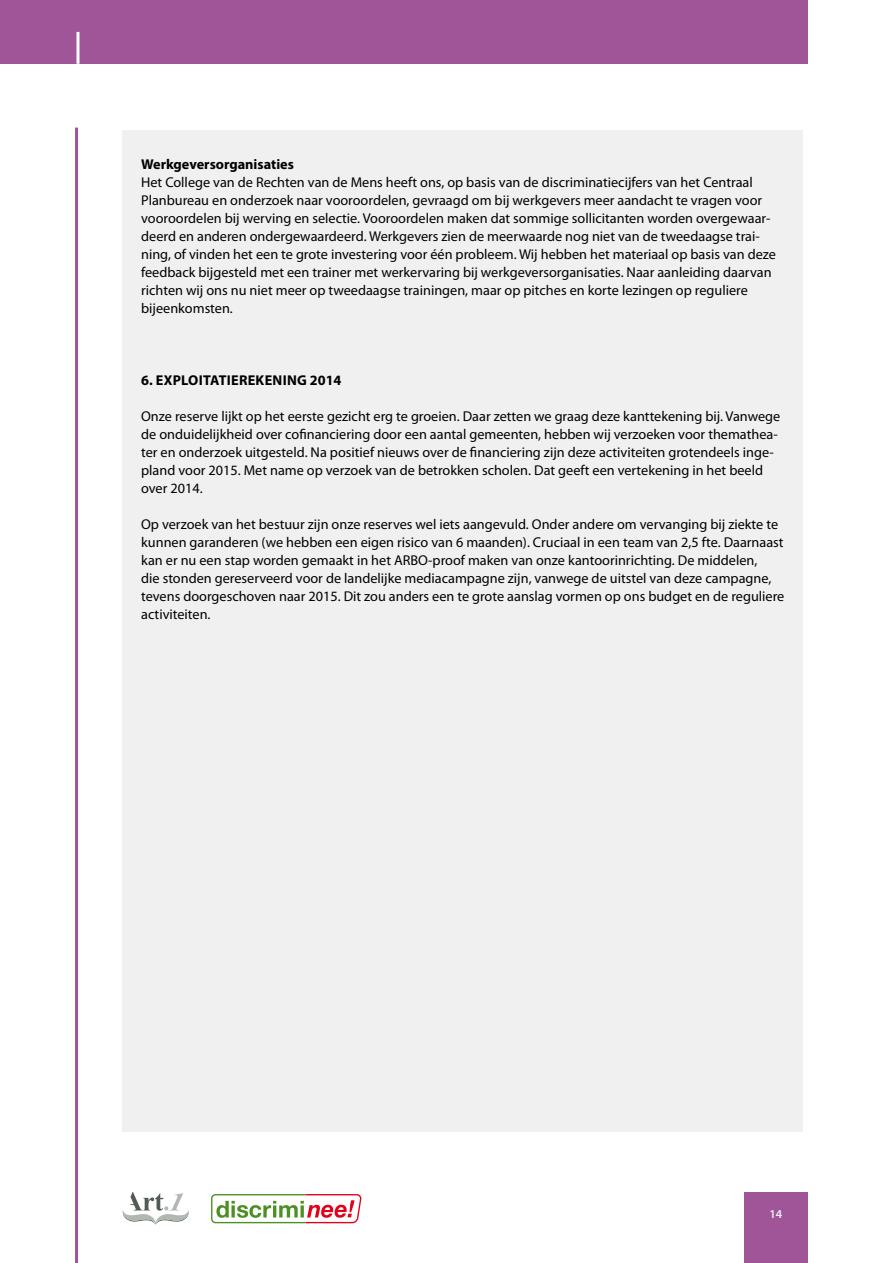
<style>
.page{position:relative;width:893px;height:1263px;background:#fff}
.page>*{position:absolute;margin:0;border:0;box-sizing:border-box;transform-origin:0 0}
.t1{font:14.25px/18px "Myriad Pro";color:#000}
.t2{font:700 14.25px "Myriad Pro";color:#000}
.t3{font:700 14.25px "Myriad Pro";letter-spacing:.02em;color:#000}
.t4{font:600 12px "Myriad Pro";color:#f0f0f1}
</style>
<div class="page">
<div style="left:0;top:0;width:808px;height:64px;background:#a05598"></div>
<hr style="left:75px;top:128px;width:3px;height:1135px;background:#a05598">
<hr style="left:76px;top:32px;width:3px;height:32px;background:#fff">
<div style="left:744px;top:1192px;width:64px;height:71px;background:#a05598"></div>
<svg style="left:123px;top:1192px;width:66px;height:33px"></svg>
<svg style="left:211px;top:1194px;width:151px;height:30px"></svg>
<div style="left:122px;top:131px;width:681px;height:1001px;background:#f0f0f1"></div>
<p class="t2" style="left:141px;top:154px;width:154px">Werkgeversorganisaties</p>
<p class="t1" style="left:141px;top:173px;width:636px">Het College van de Rechten van de Mens heeft ons, op basis van de discriminatiecijfers van het Centraal Planbureau en onderzoek naar vooroordelen, gevraagd om bij werkgevers meer aandacht te vragen voor vooroordelen bij werving en selectie. Vooroordelen maken dat sommige sollicitanten worden overgewaar&shy;deerd en anderen ondergewaardeerd. Werkgevers zien de meerwaarde nog niet van de tweedaagse trai&shy;ning, of vinden het een te grote investering voor één probleem. Wij hebben het materiaal op basis van deze feedback bijgesteld met een trainer met werkervaring bij werkgeversorganisaties. Naar aanleiding daarvan richten wij ons nu niet meer op tweedaagse trainingen, maar op pitches en korte lezingen op reguliere bijeenkomsten.</p>
<p class="t2" style="left:141px;top:370px;width:55px">6. Exploitati</p>
<p class="t3" style="left:231px;top:370px;width:112px">erekening 2014</p>
<p class="t1" style="left:141px;top:407px;width:641px">Onze reserve lijkt op het eerste gezicht erg te groeien. Daar zetten we graag deze kanttekening bij. Vanwege de onduidelijkheid over cofinanciering door een aantal gemeenten, hebben wij verzoeken voor themathea&shy;ter en onderzoek uitgesteld. Na positief nieuws over de financiering zijn deze activiteiten grotendeels inge&shy;pland voor 2015. Met name op verzoek van de betrokken scholen. Dat geeft een vertekening in het beeld over 2014.</p>
<p class="t1" style="left:141px;top:514px;width:645px">Op verzoek van het bestuur zijn onze reserves wel iets aangevuld. Onder andere om vervanging bij ziekte te kunnen garanderen (we hebben een eigen risico van 6 maanden). Cruciaal in een team van 2,5 fte. Daarnaast kan er nu een stap worden gemaakt in het ARBO-proof maken van onze kantoorinrichting. De middelen,<br>die stonden gereserveerd voor de landelijke mediacampagne zijn, vanwege de uitstel van deze campagne, tevens doorgeschoven naar 2015. Dit zou anders een te grote aanslag vormen op ons budget en de reguliere activiteiten.</p>
<p class="t4" style="left:769px;top:1207px;width:14px">14</p>
</div>
